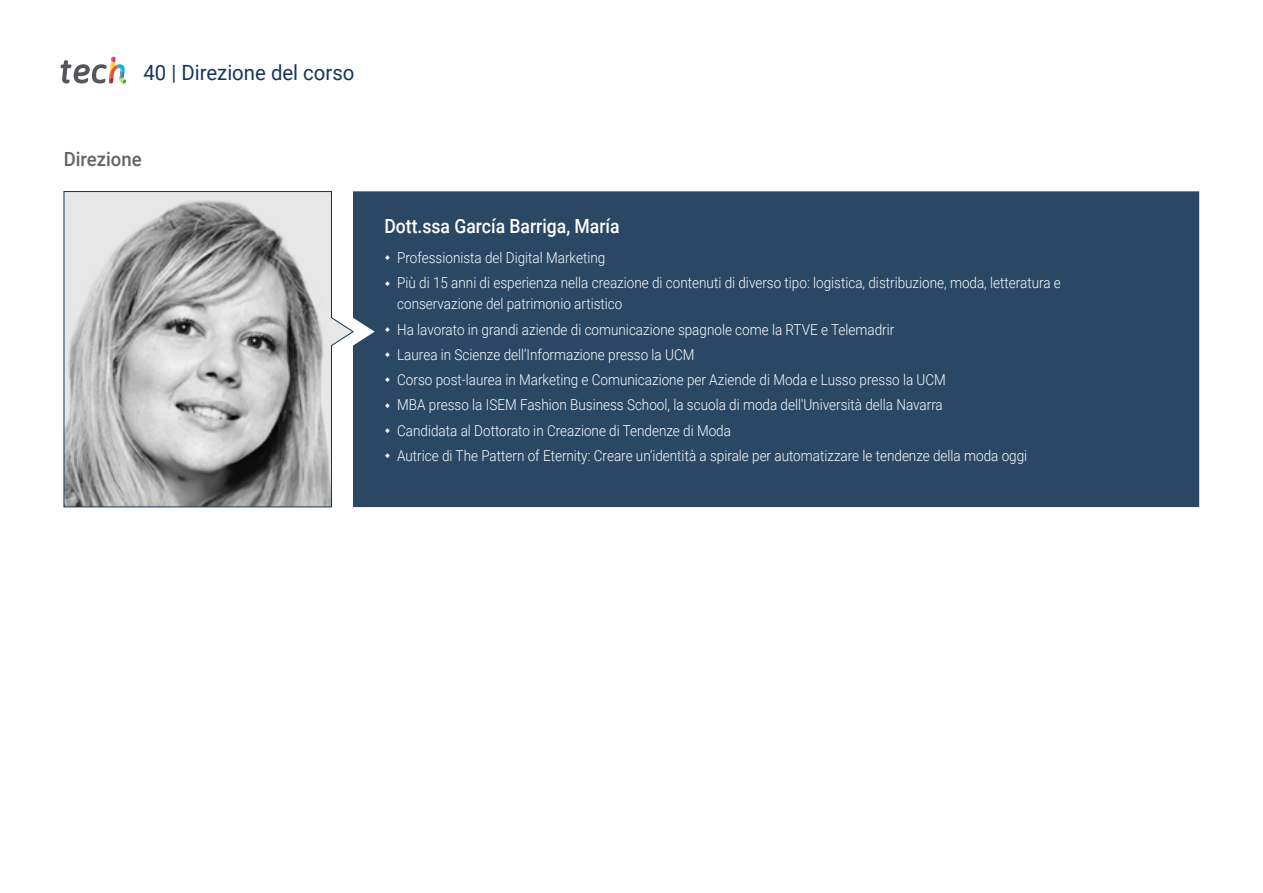
<style>
.page{position:relative;width:1263px;height:893px;background:#fff}
.page>*{position:absolute;margin:0;border:0;box-sizing:border-box;transform-origin:0 0}
.t1{font:21px "Roboto";color:#17355b}
.t2{font:500 19.5px "Roboto";color:#fff;scale:.9 1}
.t3{font:500 19.5px "Roboto";color:#61646a;scale:.95 1}
.t4{font:300 15px/25.2px "Roboto";color:#fff;scale:.9 1}
</style>
<div class="page">
<svg style="left:61px;top:57px;width:65px;height:27px"></svg>
<div style="left:354px;top:191px;width:845px;height:316px;background:#2a4763"></div>
<svg style="left:64px;top:191px;width:290px;height:316px;background:#b5b5b5"></svg>
<svg style="left:385px;top:255px;width:5px;height:5px"></svg>
<svg style="left:385px;top:281px;width:5px;height:5px"></svg>
<svg style="left:385px;top:327px;width:5px;height:5px"></svg>
<svg style="left:385px;top:352px;width:5px;height:5px"></svg>
<svg style="left:385px;top:377px;width:5px;height:5px"></svg>
<svg style="left:385px;top:403px;width:5px;height:5px"></svg>
<svg style="left:385px;top:428px;width:5px;height:5px"></svg>
<svg style="left:385px;top:453px;width:5px;height:5px"></svg>
<h1 class="t1" style="left:144px;top:57px;width:213px">40 | Direzione del corso</h1>
<h2 class="t3" style="left:64px;top:145px;width:84px">Direzione</h2>
<h2 class="t2" style="left:384px;top:212px;width:263px">Dott.ssa García Barriga, María</h2>
<p class="t4" style="left:397px;top:244px;width:739px">Professionista del Digital Marketing<br>Più di 15 anni di esperienza nella creazione di contenuti di diverso tipo: logistica, distribuzione, moda, letteratura e</p>
<p class="t4" style="left:397px;top:291px;width:702px">conservazione del patrimonio artistico<br>Ha lavorato in grandi aziende di comunicazione spagnole come la RTVE e Telemadrir<br>Laurea in Scienze dell’Informazione presso la UCM<br>Corso post-laurea in Marketing e Comunicazione per Aziende di Moda e Lusso presso la UCM<br>MBA presso la ISEM Fashion Business School, la scuola di moda dell'Università della Navarra<br>Candidata al Dottorato in Creazione di Tendenze di Moda<br>Autrice di The Pattern of Eternity: Creare un'identità a spirale per automatizzare le tendenze della moda oggi</p>
</div>
